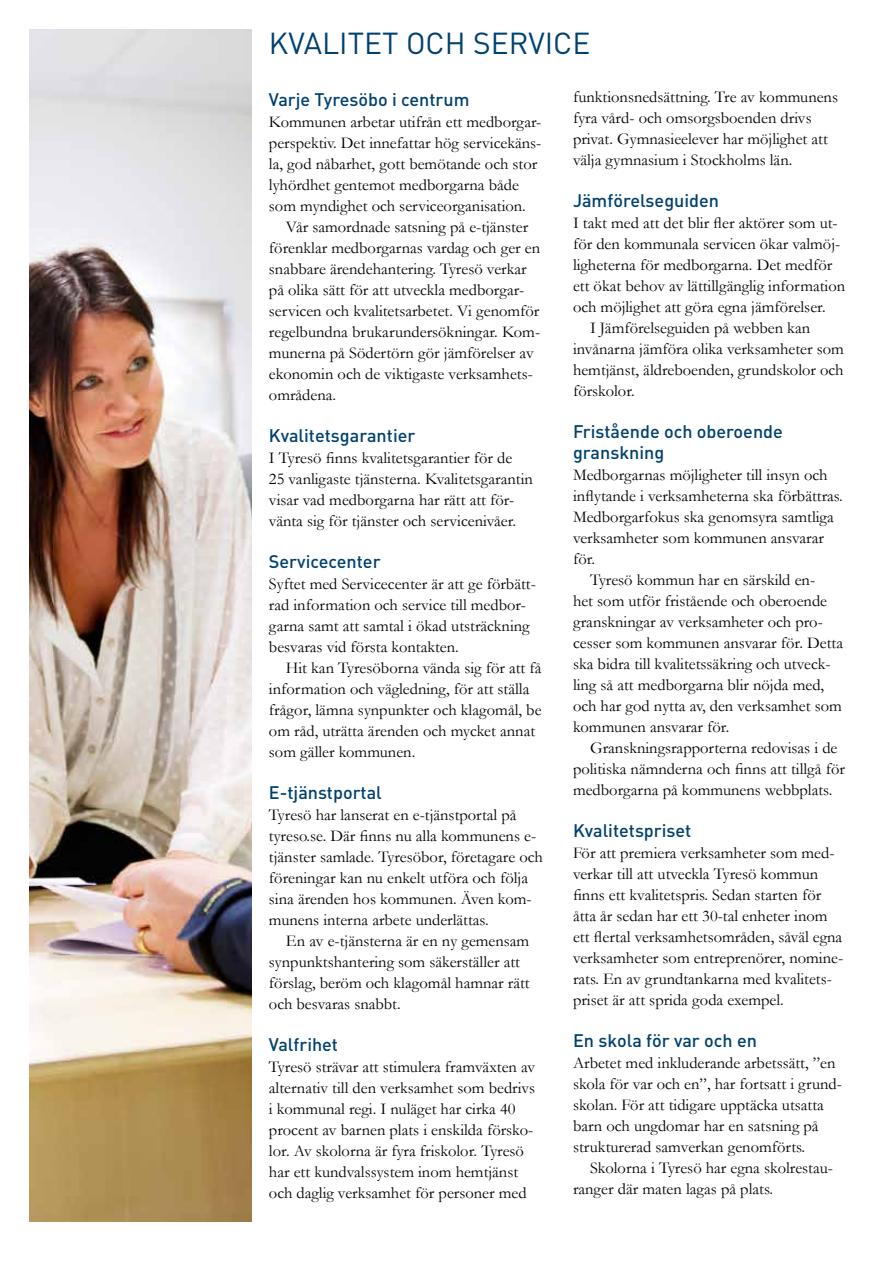
<style>
.page{position:relative;width:893px;height:1263px;background:#fff}
.page>*{position:absolute;margin:0;border:0;box-sizing:border-box;transform-origin:0 0}
.t1{font:30px "DIN";color:#00416f}
.t2{font:500 18px/21px "DIN";color:#00416f}
.t3{font:16.5px/21px "Garamond";color:#000}
</style>
<div class="page">
<img style="left:30px;top:30px;width:222px;height:1191px">
<h1 class="t1" style="left:269px;top:23px;width:323px">KVALITET OCH SERVICE</h1>
<p class="t2" style="left:269px;top:88px;width:202px">Varje Tyresöbo i centrum</p>
<p class="t3" style="left:269px;top:111px;width:274px">Kommunen arbetar utifrån ett medborgar-</p>
<p class="t3" style="left:269px;top:132px;width:274px">perspektiv. Det innefattar hög servicekäns-</p>
<p class="t3" style="left:269px;top:153px;width:270px">la, god nåbarhet, gott bemötande och stor</p>
<p class="t3" style="left:269px;top:174px;width:252px">lyhördhet gentemot medborgarna både</p>
<p class="t3" style="left:269px;top:195px;width:258px">som myndighet och serviceorganisation.</p>
<p class="t3" style="left:286px;top:216px;width:244px">Vår samordnade satsning på e-tjänster</p>
<p class="t3" style="left:269px;top:237px;width:273px">förenklar medborgarnas vardag och ger en</p>
<p class="t3" style="left:269px;top:258px;width:259px">snabbare ärendehantering. Tyresö verkar</p>
<p class="t3" style="left:269px;top:279px;width:257px">på olika sätt för att utveckla medborgar-</p>
<p class="t3" style="left:269px;top:300px;width:272px">servicen och kvalitetsarbetet. Vi genomför</p>
<p class="t3" style="left:269px;top:321px;width:273px">regelbundna brukarundersökningar. Kom-</p>
<p class="t3" style="left:269px;top:342px;width:266px">munerna på Södertörn gör jämförelser av</p>
<p class="t3" style="left:269px;top:363px;width:265px">ekonomin och de viktigaste verksamhets-</p>
<p class="t3" style="left:269px;top:384px;width:69px">områdena.</p>
<p class="t2" style="left:269px;top:424px;width:148px">Kvalitetsgarantier</p>
<p class="t3" style="left:269px;top:447px;width:265px">I Tyresö finns kvalitetsgarantier för de<br>25 vanligaste tjänsterna. Kvalitetsgarantin visar vad medborgarna har rätt att för&shy;vänta sig för tjänster och servicenivåer.</p>
<p class="t2" style="left:269px;top:550px;width:113px">Servicecenter</p>
<p class="t3" style="left:269px;top:573px;width:268px">Syftet med Servicecenter är att ge förbätt&shy;rad information och service till medbor&shy;garna samt att samtal i ökad utsträckning besvaras vid första kontakten.</p>
<p class="t3" style="left:269px;top:657px;width:274px;text-indent:17px">Hit kan Tyresöborna vända sig för att få information och vägledning, för att ställa frågor, lämna synpunkter och klagomål, be om råd, uträtta ärenden och mycket annat som gäller kommunen.</p>
<p class="t2" style="left:269px;top:781px;width:114px">E-tjänstportal</p>
<p class="t3" style="left:269px;top:804px;width:275px">Tyresö har lanserat en e-tjänstportal på tyreso.se. Där finns nu alla kommunens e&shy;tjänster samlade. Tyresöbor, företagare och föreningar kan nu enkelt utföra och följa sina ärenden hos kommunen. Även kom&shy;munens interna arbete underlättas.</p>
<p class="t3" style="left:269px;top:930px;width:262px;text-indent:17px">En av e-tjänsterna är en ny gemensam synpunktshantering som säkerställer att förslag, beröm och klagomål hamnar rätt och besvaras snabbt.</p>
<p class="t2" style="left:269px;top:1033px;width:71px">Valfrihet</p>
<p class="t3" style="left:269px;top:1056px;width:268px">Tyresö strävar att stimulera framväxten av alternativ till den verksamhet som bedrivs i kommunal regi. I nuläget har cirka 40 procent av barnen plats i enskilda försko&shy;lor. Av skolorna är fyra friskolor. Tyresö har ett kundvalssystem inom hemtjänst och daglig verksamhet för personer med</p>
<p class="t3" style="left:573px;top:86px;width:267px">funktionsnedsättning. Tre av kommunens fyra vård- och omsorgsboenden drivs privat. Gymnasieelever har möjlighet att välja gymnasium i Stockholms län.</p>
<p class="t2" style="left:573px;top:190px;width:148px">Jämförelseguiden</p>
<p class="t3" style="left:573px;top:212px;width:266px">I takt med att det blir fler aktörer som ut-</p>
<p class="t3" style="left:573px;top:233px;width:269px">för den kommunala servicen ökar valmöj-</p>
<p class="t3" style="left:573px;top:254px;width:261px">ligheterna för medborgarna. Det medför</p>
<p class="t3" style="left:573px;top:275px;width:274px">ett ökat behov av lättillgänglig information</p>
<p class="t3" style="left:573px;top:296px;width:254px">och möjlighet att göra egna jämförelser.</p>
<p class="t3" style="left:590px;top:317px;width:222px">I Jämförelseguiden på webben kan</p>
<p class="t3" style="left:573px;top:338px;width:272px">invånarna jämföra olika verksamheter som</p>
<p class="t3" style="left:573px;top:359px;width:272px">hemtjänst, äldreboenden, grundskolor och</p>
<p class="t3" style="left:573px;top:380px;width:63px">förskolor.</p>
<p class="t2" style="left:573px;top:421px;width:211px">Fristående och oberoende granskning</p>
<p class="t3" style="left:573px;top:464px;width:256px">Medborgarnas möjligheter till insyn och</p>
<p class="t3" style="left:573px;top:485px;width:271px">inflytande i verksamheterna ska förbättras.</p>
<p class="t3" style="left:573px;top:506px;width:262px">Medborgarfokus ska genomsyra samtliga</p>
<p class="t3" style="left:573px;top:527px;width:252px">verksamheter som kommunen ansvarar</p>
<p class="t3" style="left:573px;top:548px;width:24px">för.</p>
<p class="t3" style="left:590px;top:569px;width:227px">Tyresö kommun har en särskild en-</p>
<p class="t3" style="left:573px;top:590px;width:256px">het som utför fristående och oberoende</p>
<p class="t3" style="left:573px;top:611px;width:251px">granskningar av verksamheter och pro-</p>
<p class="t3" style="left:573px;top:632px;width:272px">cesser som kommunen ansvarar för. Detta</p>
<p class="t3" style="left:573px;top:653px;width:259px">ska bidra till kvalitetssäkring och utveck-</p>
<p class="t3" style="left:573px;top:674px;width:253px">ling så att medborgarna blir nöjda med,</p>
<p class="t3" style="left:573px;top:695px;width:270px">och har god nytta av, den verksamhet som</p>
<p class="t3" style="left:573px;top:716px;width:158px">kommunen ansvarar för.</p>
<p class="t3" style="left:590px;top:737px;width:249px">Granskningsrapporterna redovisas i de</p>
<p class="t3" style="left:573px;top:758px;width:273px">politiska nämnderna och finns att tillgå för</p>
<p class="t3" style="left:573px;top:779px;width:261px">medborgarna på kommunens webbplats.</p>
<p class="t2" style="left:573px;top:820px;width:120px">Kvalitetspriset</p>
<p class="t3" style="left:573px;top:842px;width:272px">För att premiera verksamheter som med&shy;verkar till att utveckla Tyresö kommun finns ett kvalitetspris. Sedan starten för åtta år sedan har ett 30-tal enheter inom ett flertal verksamhetsområden, såväl egna verksamheter som entreprenörer, nomine&shy;rats. En av grundtankarna med kvalitets&shy;priset är att sprida goda exempel.</p>
<p class="t2" style="left:573px;top:1030px;width:185px">En skola för var och en</p>
<p class="t3" style="left:573px;top:1052px;width:270px">Arbetet med inkluderande arbetssätt, ”en skola för var och en”, har fortsatt i grund&shy;skolan. För att tidigare upptäcka utsatta barn och ungdomar har en satsning på strukturerad samverkan genomförts.</p>
<p class="t3" style="left:573px;top:1157px;width:261px;text-indent:17px">Skolorna i Tyresö har egna skolrestau&shy;ranger där maten lagas på plats.</p>
</div>
